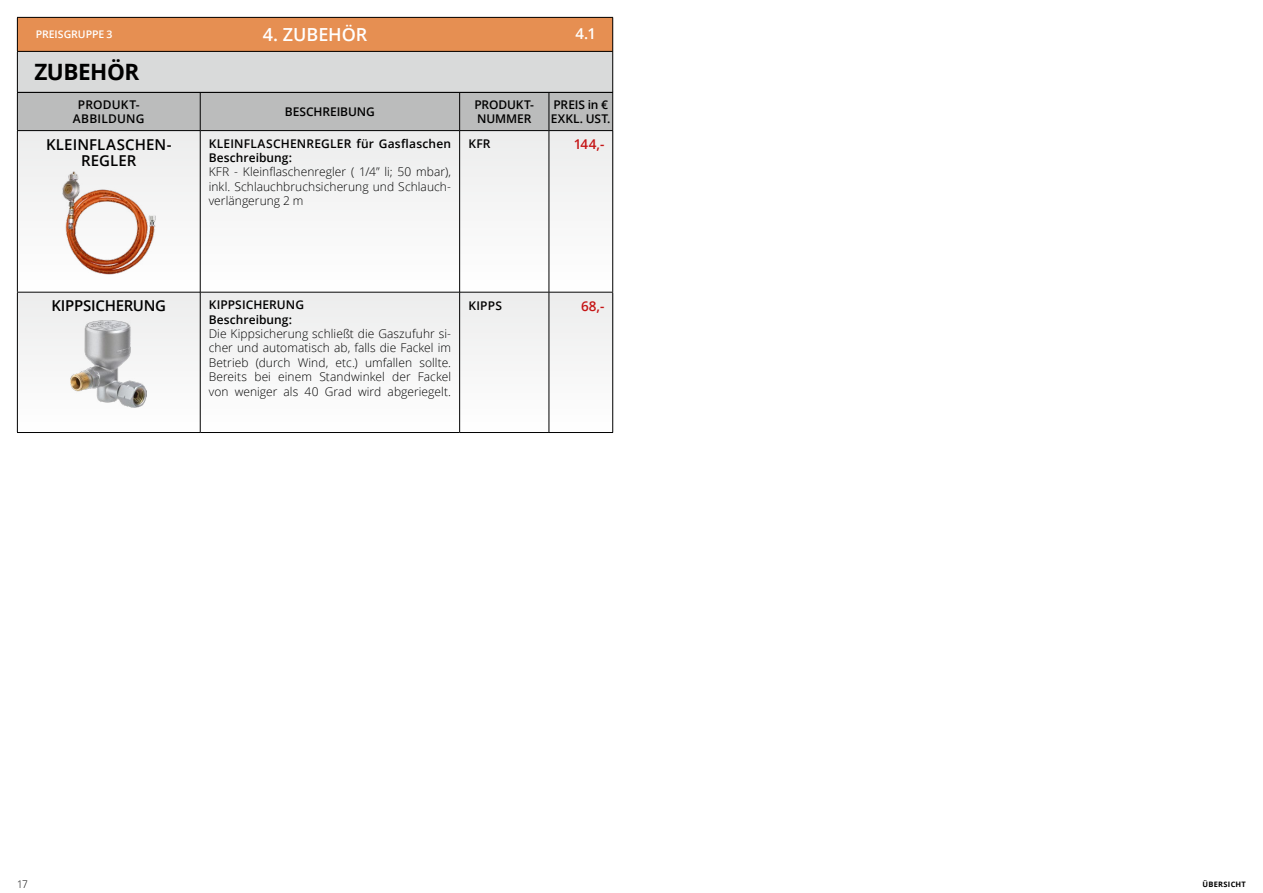
<style>
.page{position:relative;width:1263px;height:893px;background:#fff}
.page>*{position:absolute;margin:0;border:0;box-sizing:border-box;transform-origin:0 0}
.t1{font:700 22.5px "Open Sans";letter-spacing:-.02em;color:#000}
.t2{font:600 18px "Open Sans";letter-spacing:-.005em;color:#fff}
.t3{font:600 15px/16.5px "Open Sans";letter-spacing:.005em;color:#000;text-align:center}
.t4{font:600 15px "Open Sans";letter-spacing:-.02em;color:#000}
.t5{font:600 15px "Open Sans";color:#fff}
.t6{font:600 13.5px "Open Sans";color:#c51415}
.t7{font:300 12px/14.4px "Open Sans";letter-spacing:.005em;color:#000;text-align:justify}
.t8{font:600 12px/14.4px "Open Sans";letter-spacing:.01em;color:#000}
.t9{font:600 12px/14.4px "Open Sans";letter-spacing:-.01em;color:#000}
.t10{font:600 10.5px "Open Sans";letter-spacing:-.005em;color:#fff}
.t11{font:300 10.5px "Open Sans";color:#000;scale:.95 1}
.t12{font:700 7.5px "Open Sans";letter-spacing:.03em;color:#000}
</style>
<div class="page">
<div style="left:17px;top:293px;width:596px;height:140px;background:#f5f6f6"></div>
<div style="left:17px;top:131px;width:596px;height:162px;background:#f5f5f5"></div>
<div style="left:18px;top:93px;width:594px;height:37px;background:#bbbcbc"></div>
<hr style="left:200px;top:130px;width:259px;height:1px;background:#000">
<hr style="left:200px;top:292px;width:259px;height:1px;background:#000">
<hr style="left:200px;top:432px;width:260px;height:1px;background:#000">
<hr style="left:17px;top:130px;width:183px;height:1px;background:#000">
<hr style="left:460px;top:130px;width:89px;height:1px;background:#000">
<hr style="left:17px;top:292px;width:183px;height:1px;background:#000">
<hr style="left:460px;top:292px;width:89px;height:1px;background:#000">
<hr style="left:17px;top:432px;width:183px;height:1px;background:#000">
<hr style="left:460px;top:432px;width:89px;height:1px;background:#000">
<hr style="left:549px;top:130px;width:64px;height:1px;background:#000">
<hr style="left:549px;top:292px;width:64px;height:1px;background:#000">
<hr style="left:549px;top:432px;width:64px;height:1px;background:#000">
<hr style="left:459px;top:131px;width:1px;height:161px;background:#000">
<hr style="left:549px;top:131px;width:1px;height:161px;background:#000">
<hr style="left:459px;top:292px;width:1px;height:140px;background:#000">
<hr style="left:200px;top:131px;width:1px;height:161px;background:#000">
<hr style="left:200px;top:292px;width:1px;height:140px;background:#000">
<hr style="left:549px;top:292px;width:1px;height:140px;background:#000">
<hr style="left:200px;top:93px;width:1px;height:38px;background:#000">
<hr style="left:459px;top:93px;width:1px;height:38px;background:#000">
<hr style="left:549px;top:93px;width:1px;height:38px;background:#000">
<hr style="left:17px;top:93px;width:1px;height:37px;background:#000">
<hr style="left:612px;top:93px;width:1px;height:37px;background:#000">
<hr style="left:17px;top:131px;width:1px;height:161px;background:#000">
<hr style="left:612px;top:131px;width:1px;height:161px;background:#000">
<hr style="left:17px;top:293px;width:1px;height:139px;background:#000">
<hr style="left:612px;top:293px;width:1px;height:139px;background:#000">
<img style="left:62px;top:171px;width:94px;height:103px">
<img style="left:71px;top:321px;width:76px;height:86px">
<div style="left:17px;top:51px;width:596px;height:41px;background:#d9dada"></div>
<hr style="left:17px;top:52px;width:1px;height:40px;background:#000">
<hr style="left:612px;top:52px;width:1px;height:40px;background:#000">
<hr style="left:17px;top:92px;width:596px;height:1px;background:#000">
<div style="left:17px;top:17px;width:596px;height:34px;background:#e68f52"></div>
<hr style="left:17px;top:17px;width:596px;height:1px;background:#000">
<hr style="left:17px;top:18px;width:1px;height:33px;background:#000">
<hr style="left:612px;top:18px;width:1px;height:33px;background:#000">
<hr style="left:17px;top:51px;width:596px;height:1px;background:#000">
<p class="t10" style="left:36px;top:27px;width:78px">PREISGRUPPE 3</p>
<h2 class="t2" style="left:263px;top:22px;width:106px">4. ZUBEHÖR</h2>
<p class="t10" style="left:106px;top:27px;width:7px">2</p>
<h1 class="t1" style="left:34px;top:56px;width:106px">ZUBEHÖR</h1>
<p class="t5" style="left:575px;top:24px;width:22px">4.1</p>
<p class="t8" style="left:73px;top:97px;width:73px;text-align:center">PRODUKT-<br>ABBILDUNG</p>
<p class="t9" style="left:285px;top:104px;width:92px">BESCHREIBUNG</p>
<p class="t9" style="left:474px;top:97px;width:61px">PRODUKT-<br>NUMMER</p>
<p class="t8" style="left:551px;top:97px;width:61px">PREIS in €<br>EXKL. UST.</p>
<p class="t3" style="left:46px;top:136px;width:127px">KLEINFLASCHEN-<br>REGLER</p>
<p class="t8" style="left:209px;top:136px;width:244px">KLEINFLASCHENREGLER für Gasflaschen<br>Beschreibung:</p>
<p class="t7" style="left:209px;top:165px;width:244px">KFR - Kleinflaschenregler ( 1/4” li; 50 mbar), inkl. Schlauchbruchsicherung und Schlauch&shy;verlängerung 2 m</p>
<p class="t6" style="left:574px;top:135px;width:32px">144,-</p>
<p class="t8" style="left:468px;top:136px;width:24px">KFR</p>
<p class="t4" style="left:51px;top:296px;width:116px">KIPPSICHERUNG</p>
<p class="t8" style="left:209px;top:297px;width:97px">KIPPSICHERUNG<br>Beschreibung:</p>
<p class="t7" style="left:209px;top:326px;width:244px">Die Kippsicherung schließt die Gaszufuhr si&shy;cher und automatisch ab, falls die Fackel im Betrieb (durch Wind, etc.) umfallen sollte.<br>Bereits bei einem Standwinkel der Fackel von weniger als 40 Grad wird abgeriegelt.</p>
<p class="t8" style="left:468px;top:298px;width:35px">KIPPS</p>
<p class="t6" style="left:581px;top:297px;width:25px">68,-</p>
<p class="t11" style="left:17px;top:877px;width:13px">17</p>
<p class="t12" style="left:1202px;top:879px;width:45px">ÜBERSICHT</p>
</div>
